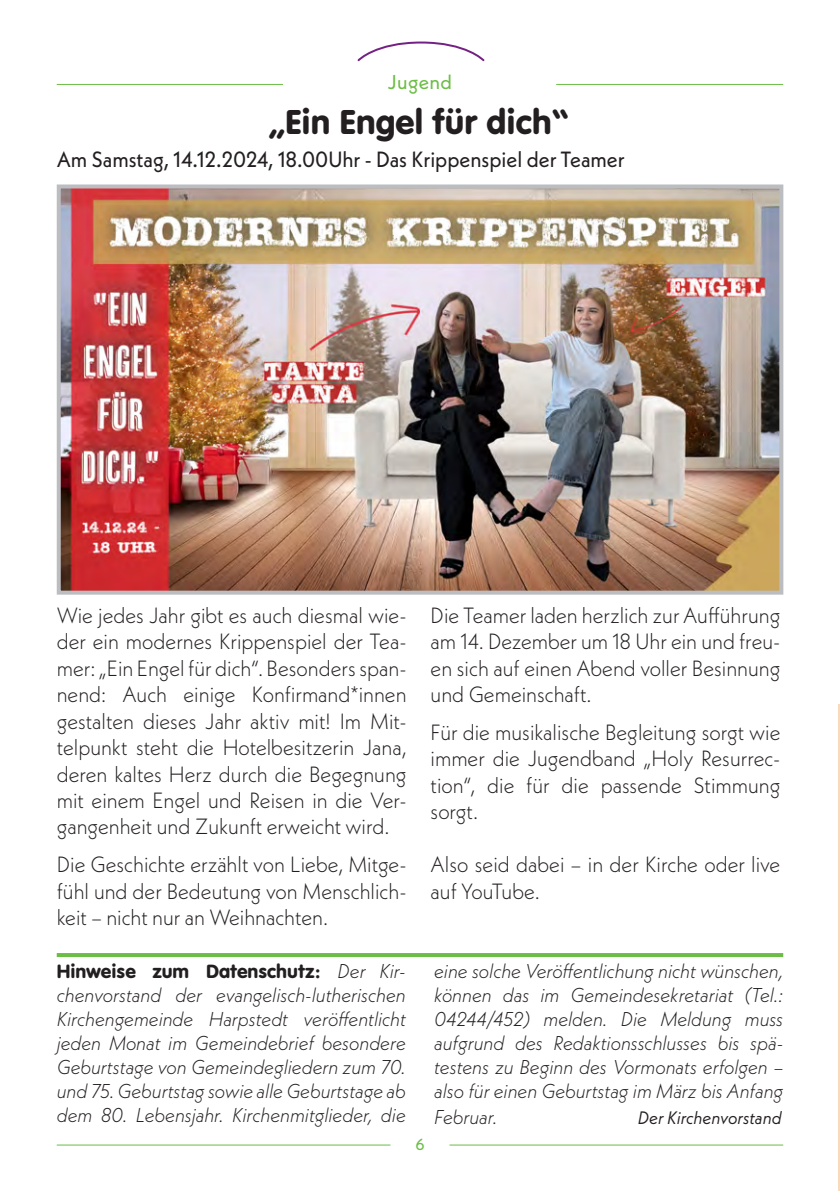
<style>
.page{position:relative;width:840px;height:1191px;background:#fff}
.page>*{position:absolute;margin:0;border:0;box-sizing:border-box;transform-origin:0 0}
.t1{font:36px "VAG Rundschrift D";color:#231f20}
.Absatzformat_3{font:300 22px/26.4px "Neue Kabel";color:#231f20;text-align:justify;scale:.95 1}
.Absatzformat_3-2{font:22px "Neue Kabel";color:#231f20;scale:.95 1}
.t2{font:italic 300 20px/24px "Neue Kabel";color:#231f20;text-align:justify;scale:.95 1}
.t3{font:20px "Neue Kabel";letter-spacing:.02em;color:#6cbd45}
.t4{font:italic 18px "Neue Kabel";color:#231f20;scale:.95 1}
.t5{font:16px "Neue Kabel";color:#6cbd45}
.s1{font-family:"VAG Rundschrift D";font-weight:400;font-style:normal}
</style>
<div class="page">
<hr style="left:57px;top:1144px;width:333px;height:1px;background:#6cbd45">
<hr style="left:449px;top:1144px;width:333px;height:1px;background:#6cbd45">
<hr style="left:57px;top:84px;width:226px;height:1px;background:#6cbd45">
<hr style="left:556px;top:84px;width:226px;height:1px;background:#6cbd45">
<svg style="left:357px;top:41px;width:128px;height:21px"></svg>
<hr style="left:838px;top:704px;width:1px;height:487px;background:#f8dbbd">
<img style="left:62px;top:189px;width:715px;height:400px">
<div style="left:57px;top:184px;width:725px;height:410px;border:4px solid #bcbdc0"></div>
<hr style="left:57px;top:953px;width:725px;height:4px;background:#6cbd45">
<p class="t3" style="left:387px;top:69px;width:66px">Jugend</p>
<p class="t1" style="left:268px;top:101px;width:301px">„Ein Engel für dich“</p>
<p class="Absatzformat_3-2" style="left:57px;top:145px;width:599px">Am Samstag, 14.12.2024, 18.00Uhr - Das Krippenspiel der Teamer</p>
<p class="Absatzformat_3" style="left:57px;top:602px;width:370px">Wie jedes Jahr gibt es auch diesmal wie&shy;der ein modernes Krippenspiel der Tea&shy;mer: „Ein Engel für dich“. Besonders span&shy;nend: Auch einige Konfirmand*innen gestalten dieses Jahr aktiv mit! Im Mit&shy;telpunkt steht die Hotelbesitzerin Jana, deren kaltes Herz durch die Begegnung mit einem Engel und Reisen in die Ver&shy;gangenheit und Zukunft erweicht wird.</p>
<p class="Absatzformat_3" style="left:57px;top:851px;width:369px">Die Geschichte erzählt von Liebe, Mitge&shy;fühl und der Bedeutung von Menschlich&shy;keit – nicht nur an Weihnachten.</p>
<p class="Absatzformat_3" style="left:430px;top:602px;width:369px">Die Teamer laden herzlich zur Aufführung am 14. Dezember um 18 Uhr ein und freu&shy;en sich auf einen Abend voller Besinnung und Gemeinschaft.</p>
<p class="Absatzformat_3" style="left:430px;top:719px;width:369px">Für die musikalische Begleitung sorgt wie immer die Jugendband „Holy Resurrec&shy;tion“, die für die passende Stimmung sorgt.</p>
<p class="Absatzformat_3" style="left:430px;top:851px;width:369px">Also seid dabei – in der Kirche oder live auf YouTube.</p>
<p class="t2" style="left:57px;top:958px;width:369px"><span class="s1">Hinweise zum Datenschutz:</span> Der Kir&shy;chenvorstand der evangelisch-lutherischen Kirchengemeinde Harpstedt veröffentlicht jeden Monat im Gemeindebrief besondere Geburtstage von Gemeindegliedern zum 70. und 75. Geburtstag sowie alle Geburtstage ab dem 80. Lebensjahr. Kirchenmitglieder, die</p>
<p class="t2" style="left:434px;top:958px;width:369px">eine solche Veröffentlichung nicht wünschen, können das im Gemeindesekretariat (Tel.:<br>04244/452) melden. Die Meldung muss aufgrund des Redaktionsschlusses bis spä&shy;testens zu Beginn des Vormonats erfolgen – also für einen Geburtstag im März bis Anfang</p>
<p class="t2" style="left:434px;top:1105px;width:68px">Februar.</p>
<p class="t4" style="left:637px;top:1106px;width:153px">Der Kirchenvorstand</p>
<p class="t5" style="left:415px;top:1133px;width:11px">6</p>
</div>
